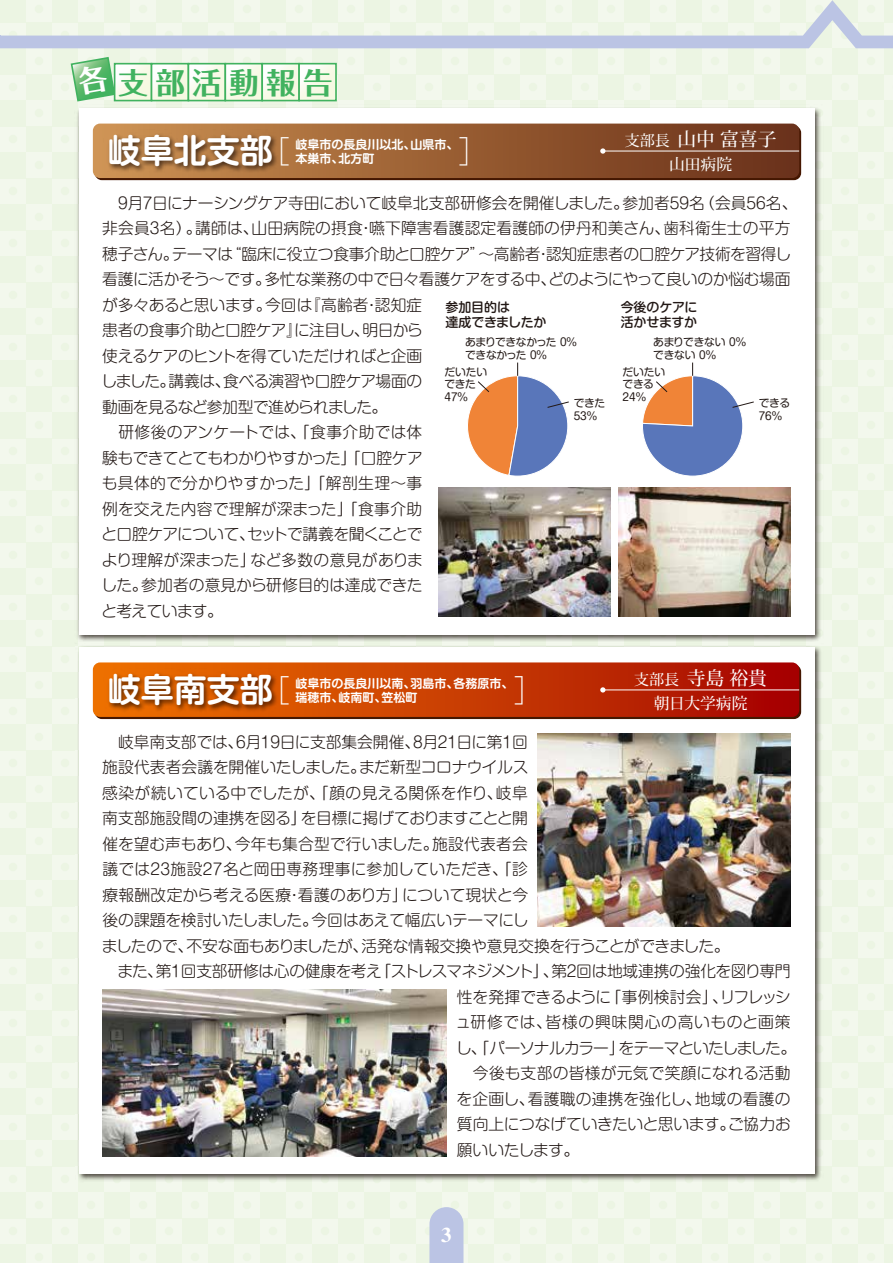
<style>
.page{position:relative;width:893px;height:1263px;background:#ecf5e3}
.page>*{position:absolute;margin:0;border:0;box-sizing:border-box;transform-origin:0 0}
.t1{font:700 33px "Shin M Go Pro De";color:#fff}
.t2{font:300 30.75px "Koz Go Pr 6 N";color:#fff}
.t3{font:700 29.4px "Folk Pro";letter-spacing:.255em;color:#41b25f}
.t4{font:700 21px "STIX General";color:#fff}
.t5{font:500 18.75px "Koz Min Pro";color:#fff}
.t6{font:300 15.75px/25.5px "Shin M Go Pro";letter-spacing:-.015em;color:#221815}
.t7{font:300 15.75px "Shin M Go Pro";letter-spacing:.015em;color:#221815}
.t8{font:300 15.75px "Shin M Go Pro";letter-spacing:.01em;color:#221815}
.t9{font:300 15.75px "Shin M Go Pro";letter-spacing:.03em;color:#221815}
.t10{font:300 15.75px "Shin M Go Pro";letter-spacing:-.07em;color:#221815}
.t11{font:300 15.75px "Shin M Go Pro";letter-spacing:.05em;color:#221815}
.t12{font:500 15.75px "Koz Min Pro";color:#fff}
.t13{font:300 15.75px "Shin M Go Pro";letter-spacing:-.035em;color:#221815}
.t14{font:500 12.9px/14.9px "Shin M Go Pro";letter-spacing:-.01em;color:#221815}
.t15{font:700 12px/14.4px "Shin M Go Pro De";color:#fff}
.t16{font:10.8px/12.8px "Shin M Go Pro";letter-spacing:-.03em;color:#221815}
.t17{font:10.8px/12.8px "Shin M Go Pro";letter-spacing:-.01em;color:#221815}
.s1{font-size:15px}
</style>
<div class="page">
<img style="left:77px;top:108px;width:744px;height:1072px">
<div style="left:79px;top:109px;width:735px;height:526px;background:#fff"></div>
<div style="left:95px;top:126px;width:706px;height:54px;background:#451701;border-radius:7px"></div>
<svg style="left:93px;top:124px;width:706px;height:54px;background:#935a32"></svg>
<svg style="left:117px;top:66px;width:32px;height:32px"></svg>
<div style="left:114px;top:63px;width:38px;height:38px;border:2px solid #41b25f"></div>
<svg style="left:154px;top:66px;width:32px;height:32px"></svg>
<div style="left:151px;top:63px;width:38px;height:38px;border:2px solid #41b25f"></div>
<svg style="left:191px;top:66px;width:32px;height:32px"></svg>
<div style="left:188px;top:63px;width:38px;height:38px;border:2px solid #41b25f"></div>
<svg style="left:227px;top:66px;width:33px;height:32px"></svg>
<div style="left:224px;top:63px;width:39px;height:38px;border:2px solid #41b25f"></div>
<svg style="left:264px;top:66px;width:33px;height:32px"></svg>
<div style="left:261px;top:63px;width:39px;height:38px;border:2px solid #41b25f"></div>
<svg style="left:301px;top:66px;width:33px;height:32px"></svg>
<div style="left:298px;top:63px;width:39px;height:38px;border:2px solid #41b25f"></div>
<div style="left:79px;top:647px;width:735px;height:527px;background:#fff"></div>
<div style="left:95px;top:664px;width:706px;height:55px;background:#451701;border-radius:7px"></div>
<svg style="left:93px;top:662px;width:706px;height:55px;background:#c03b05"></svg>
<img style="left:537px;top:734px;width:253px;height:192px">
<img style="left:102px;top:989px;width:344px;height:167px">
<img style="left:618px;top:487px;width:172px;height:130px">
<img style="left:438px;top:487px;width:173px;height:130px">
<div style="left:642px;top:376px;width:101px;height:100px;background:#5976ba;border-radius:50px"></div>
<svg style="left:467px;top:363px;width:102px;height:113px"></svg>
<svg style="left:732px;top:401px;width:22px;height:7px"></svg>
<svg style="left:642px;top:363px;width:51px;height:64px"></svg>
<svg style="left:0;top:0;width:893px;height:48px"></svg>
<svg style="left:429px;top:1207px;width:34px;height:56px;background:#bfc7e4"></svg>
<svg style="left:70px;top:57px;width:46px;height:45px"></svg>
<h3 class="t3" style="left:118px;top:58px;width:216px">支部活動報告</h3>
<h1 class="t1" style="left:108px;top:124px;width:166px">岐阜北支部</h1>
<p class="t5" style="left:625px;top:126px;width:153px"><span class="s1">支部長</span> 山中 富喜子</p>
<h2 class="t2" style="left:259px;top:135px;width:232px">［　　　　　 ］</h2>
<p class="t15" style="left:295px;top:136px;width:164px">岐阜市の長良川以北、山県市、本巣市、北方町</p>
<p class="t12" style="left:669px;top:153px;width:64px">山田病院</p>
<p class="t6" style="left:101px;top:188px;width:698px">　9月7日にナーシングケア寺田において岐阜北支部研修会を開催しました。参加者59名（会員56名、非会員3名）。講師は、山田病院の摂食・嚥下障害看護認定看護師の伊丹和美さん、歯科衛生士の平方穂子さん。テーマは“臨床に役立つ食事介助と口腔ケア”～高齢者・認知症患者の口腔ケア技術を習得し看護に活かそう～です。多忙な業務の中で日々看護ケアをする中、どのようにやって良いのか悩む場面が多々あると思います。今回は『高齢者・認知症<br>患者の食事介助と口腔ケア』に注目し、明日から<br>使えるケアのヒントを得ていただければと企画<br>しました。講義は、食べる演習や口腔ケア場面の<br>動画を見るなど参加型で進められました。<br>　研修後のアンケートでは、「食事介助では体<br>験もできてとてもわかりやすかった」「口腔ケア<br>も具体的で分かりやすかった」「解剖生理～事<br>例を交えた内容で理解が深まった」「食事介助<br>と口腔ケアについて、セットで講義を聞くことで<br>より理解が深まった」など多数の意見がありま<br>した。参加者の意見から研修目的は達成できた<br>と考えています。</p>
<p class="t14" style="left:445px;top:298px;width:103px">参加目的は<br>達成できましたか</p>
<p class="t14" style="left:621px;top:298px;width:78px">今後のケアに活かせますか</p>
<p class="t16" style="left:465px;top:334px;width:113px">あまりできなかった 0%できなかった 0%</p>
<p class="t16" style="left:653px;top:334px;width:94px">あまりできない 0%できない 0%</p>
<p class="t17" style="left:444px;top:364px;width:44px">だいたいできた<br>47%</p>
<p class="t17" style="left:622px;top:364px;width:44px">だいたいできる<br>24%</p>
<p class="t16" style="left:574px;top:395px;width:33px">できた<br>53%</p>
<p class="t16" style="left:759px;top:395px;width:33px">できる<br>76%</p>
<h1 class="t1" style="left:108px;top:663px;width:166px">岐阜南支部</h1>
<p class="t5" style="left:634px;top:665px;width:134px"><span class="s1">支部長</span> 寺島 裕貴</p>
<h2 class="t2" style="left:259px;top:674px;width:287px">［　　　　　　　］</h2>
<p class="t15" style="left:295px;top:675px;width:219px">岐阜市の長良川以南、羽島市、各務原市、瑞穂市、岐南町、笠松町</p>
<p class="t12" style="left:654px;top:692px;width:95px">朝日大学病院</p>
<p class="t6" style="left:102px;top:727px;width:427px">　岐阜南支部では、6月19日に支部集会開催、8月21日に第１回</p>
<p class="t6" style="left:102px;top:753px;width:428px">施設代表者会議を開催いたしました。まだ新型コロナウイルス</p>
<p class="t7" style="left:102px;top:780px;width:427px">感染が続いている中でしたが、「顔の見える関係を作り、岐阜</p>
<p class="t6" style="left:102px;top:804px;width:427px">南支部施設間の連携を図る」を目標に掲げておりますことと開</p>
<p class="t6" style="left:102px;top:829px;width:427px">催を望む声もあり、今年も集合型で行いました。施設代表者会</p>
<p class="t9" style="left:102px;top:856px;width:427px">議では23施設27名と岡田専務理事に参加していただき、「診</p>
<p class="t8" style="left:102px;top:882px;width:427px">療報酬改定から考える医療・看護のあり方」について現状と今</p>
<p class="t6" style="left:102px;top:906px;width:428px">後の課題を検討いたしました。今回はあえて幅広いテーマにし</p>
<p class="t6" style="left:102px;top:931px;width:629px">ましたので、不安な面もありましたが、活発な情報交換や意見交換を行うことができました。</p>
<p class="t6" style="left:102px;top:957px;width:690px">　また、第１回支部研修は心の健康を考え「ストレスマネジメント」、第２回は地域連携の強化を図り専門</p>
<p class="t6" style="left:457px;top:982px;width:335px">性を発揮できるように「事例検討会」、リフレッシ</p>
<p class="t11" style="left:455px;top:1009px;width:337px">ュ研修では、皆様の興味関心の高いものと画策</p>
<p class="t10" style="left:456px;top:1035px;width:342px">し、「パーソナルカラー」をテーマといたしました。</p>
<p class="t8" style="left:457px;top:1060px;width:335px">　今後も支部の皆様が元気で笑顔になれる活動</p>
<p class="t7" style="left:457px;top:1086px;width:335px">を企画し、看護職の連携を強化し、地域の看護の</p>
<p class="t6" style="left:457px;top:1110px;width:335px">質向上につなげていきたいと思います。ご協力お</p>
<p class="t13" style="left:457px;top:1137px;width:124px">願いいたします。</p>
<h3 class="t4" style="left:441px;top:1220px;width:12px">3</h3>
</div>
